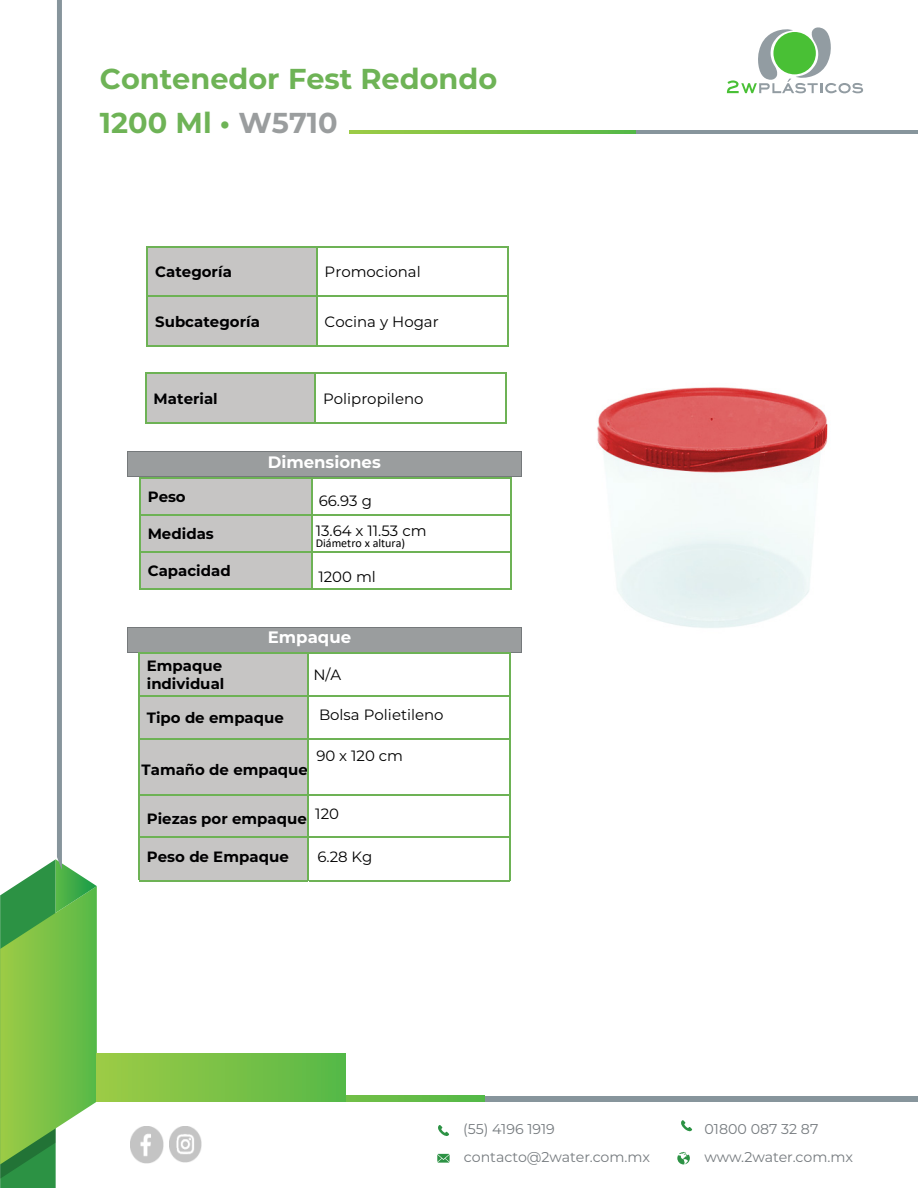
<style>
.page{position:relative;width:918px;height:1188px;background:#fff}
.page>*{position:absolute;margin:0;border:0;box-sizing:border-box;transform-origin:0 0}
.t1{font:700 28.8px/44px "Montserrat";color:#6eb356}
.t2{font:700 16.5px "Montserrat";color:#fff}
.t3{font:700 15px/18.3px "Montserrat";color:#000001}
.t4{font:15px "Montserrat";color:#000001}
.t5{font:14.25px "Montserrat";color:#767b7f}
.t6{font:12px "Calibri";color:#000001}
.s1{color:#9a9d9e}
</style>
<div class="page">
<img style="left:469px;top:295px;width:359px;height:441px">
<svg style="left:0;top:0;width:97px;height:1188px"></svg>
<hr style="left:635px;top:130px;width:283px;height:4px;background:#87959c">
<svg style="left:349px;top:130px;width:286px;height:4px"></svg>
<div style="left:484px;top:1096px;width:434px;height:5px;background:#87959c"></div>
<svg style="left:345px;top:1096px;width:139px;height:5px"></svg>
<div style="left:97px;top:1053px;width:248px;height:48px;background:linear-gradient(to right,#9dcb45,#58b948)"></div>
<svg style="left:437px;top:1154px;width:13px;height:9px"></svg>
<svg style="left:677px;top:1152px;width:13px;height:12px"></svg>
<svg style="left:438px;top:1125px;width:11px;height:11px"></svg>
<svg style="left:681px;top:1120px;width:11px;height:11px"></svg>
<svg style="left:727px;top:27px;width:136px;height:66px"></svg>
<div style="left:773px;top:32px;width:43px;height:42px;background:#49c035;border-radius:50%"></div>
<div style="left:148px;top:247px;width:168px;height:49px;background:#c6c5c4"></div>
<hr style="left:148px;top:246px;width:168px;height:1px;background:#6db255">
<hr style="left:317px;top:246px;width:190px;height:1px;background:#6db255">
<hr style="left:146px;top:247px;width:2px;height:49px;background:#6db255">
<hr style="left:316px;top:247px;width:1px;height:49px;background:#6db255">
<hr style="left:507px;top:247px;width:2px;height:49px;background:#6db255">
<div style="left:148px;top:297px;width:168px;height:49px;background:#c6c5c4"></div>
<hr style="left:148px;top:296px;width:168px;height:1px;background:#6db255">
<hr style="left:317px;top:296px;width:190px;height:1px;background:#6db255">
<hr style="left:146px;top:297px;width:2px;height:49px;background:#6db255">
<hr style="left:148px;top:346px;width:168px;height:1px;background:#6db255">
<hr style="left:316px;top:297px;width:1px;height:49px;background:#6db255">
<hr style="left:317px;top:346px;width:190px;height:1px;background:#6db255">
<hr style="left:507px;top:297px;width:2px;height:49px;background:#6db255">
<div style="left:146px;top:374px;width:168px;height:48px;background:#c6c5c4"></div>
<hr style="left:146px;top:373px;width:168px;height:1px;background:#6db255">
<hr style="left:316px;top:373px;width:190px;height:1px;background:#6db255">
<hr style="left:145px;top:374px;width:1px;height:49px;background:#6db255">
<hr style="left:146px;top:423px;width:168px;height:1px;background:#6db255">
<hr style="left:314px;top:374px;width:2px;height:49px;background:#6db255">
<hr style="left:316px;top:423px;width:190px;height:1px;background:#6db255">
<hr style="left:506px;top:374px;width:1px;height:49px;background:#6db255">
<div style="left:128px;top:452px;width:393px;height:24px;background:#9a9d9e"></div>
<hr style="left:128px;top:451px;width:393px;height:1px;background:#75797b">
<svg style="left:127px;top:451px;width:1px;height:26px"></svg>
<hr style="left:128px;top:476px;width:393px;height:1px;background:#75797b">
<svg style="left:521px;top:451px;width:1px;height:26px"></svg>
<div style="left:140px;top:479px;width:171px;height:36px;background:#c6c5c4"></div>
<hr style="left:140px;top:477px;width:171px;height:2px;background:#6db255">
<hr style="left:312px;top:477px;width:198px;height:2px;background:#6db255">
<hr style="left:139px;top:479px;width:1px;height:36px;background:#6db255">
<hr style="left:311px;top:479px;width:1px;height:36px;background:#6db255">
<hr style="left:510px;top:479px;width:2px;height:36px;background:#6db255">
<div style="left:140px;top:516px;width:171px;height:35px;background:#c6c5c4"></div>
<hr style="left:140px;top:515px;width:171px;height:1px;background:#6db255">
<hr style="left:312px;top:515px;width:198px;height:1px;background:#6db255">
<hr style="left:139px;top:516px;width:1px;height:35px;background:#6db255">
<hr style="left:311px;top:516px;width:1px;height:35px;background:#6db255">
<hr style="left:510px;top:516px;width:2px;height:35px;background:#6db255">
<div style="left:140px;top:552px;width:171px;height:36px;background:#c6c5c4"></div>
<hr style="left:140px;top:551px;width:171px;height:1px;background:#6db255">
<hr style="left:312px;top:551px;width:198px;height:1px;background:#6db255">
<hr style="left:139px;top:552px;width:1px;height:36px;background:#6db255">
<hr style="left:140px;top:588px;width:171px;height:2px;background:#6db255">
<hr style="left:311px;top:552px;width:1px;height:36px;background:#6db255">
<hr style="left:312px;top:588px;width:198px;height:2px;background:#6db255">
<hr style="left:510px;top:552px;width:2px;height:36px;background:#6db255">
<div style="left:128px;top:627px;width:393px;height:25px;background:#9a9d9e"></div>
<hr style="left:128px;top:627px;width:393px;height:1px;background:#75797b">
<svg style="left:127px;top:627px;width:1px;height:26px"></svg>
<hr style="left:128px;top:652px;width:393px;height:1px;background:#75797b">
<svg style="left:521px;top:627px;width:1px;height:26px"></svg>
<div style="left:139px;top:654px;width:169px;height:41px;background:#c6c5c4"></div>
<hr style="left:139px;top:652px;width:169px;height:2px;background:#6db255">
<hr style="left:309px;top:652px;width:201px;height:2px;background:#6db255">
<hr style="left:138px;top:654px;width:1px;height:41px;background:#6db255">
<hr style="left:308px;top:654px;width:1px;height:41px;background:#6db255">
<hr style="left:510px;top:654px;width:1px;height:41px;background:#6db255">
<div style="left:139px;top:696px;width:169px;height:42px;background:#c6c5c4"></div>
<hr style="left:139px;top:695px;width:169px;height:1px;background:#6db255">
<hr style="left:309px;top:695px;width:201px;height:1px;background:#6db255">
<hr style="left:138px;top:696px;width:1px;height:42px;background:#6db255">
<hr style="left:308px;top:696px;width:1px;height:42px;background:#6db255">
<hr style="left:510px;top:696px;width:1px;height:42px;background:#6db255">
<div style="left:139px;top:739px;width:169px;height:55px;background:#c6c5c4"></div>
<hr style="left:139px;top:738px;width:169px;height:1px;background:#6db255">
<hr style="left:309px;top:738px;width:201px;height:1px;background:#6db255">
<hr style="left:138px;top:739px;width:1px;height:55px;background:#6db255">
<hr style="left:308px;top:739px;width:1px;height:55px;background:#6db255">
<hr style="left:510px;top:739px;width:1px;height:55px;background:#6db255">
<div style="left:139px;top:796px;width:169px;height:40px;background:#c6c5c4"></div>
<hr style="left:139px;top:794px;width:169px;height:2px;background:#6db255">
<hr style="left:309px;top:794px;width:201px;height:2px;background:#6db255">
<hr style="left:138px;top:796px;width:1px;height:40px;background:#6db255">
<hr style="left:308px;top:796px;width:1px;height:40px;background:#6db255">
<hr style="left:510px;top:796px;width:1px;height:40px;background:#6db255">
<div style="left:139px;top:838px;width:169px;height:42px;background:#c6c5c4"></div>
<hr style="left:139px;top:836px;width:169px;height:2px;background:#6db255">
<hr style="left:309px;top:836px;width:201px;height:2px;background:#6db255">
<hr style="left:138px;top:838px;width:2px;height:42px;background:#6db255">
<hr style="left:139px;top:881px;width:169px;height:1px;background:#6db255">
<hr style="left:308px;top:838px;width:1px;height:42px;background:#6db255">
<hr style="left:309px;top:881px;width:201px;height:1px;background:#6db255">
<hr style="left:510px;top:838px;width:1px;height:43px;background:#6db255">
<img style="left:131px;top:1127px;width:33px;height:37px">
<img style="left:170px;top:1127px;width:32px;height:36px">
<h1 class="t1" style="left:100px;top:55px;width:399px">Contenedor Fest Redondo<br>1200 Ml • <span class="s1">W5710</span></h1>
<p class="t3" style="left:155px;top:262px;width:78px">Categoría</p>
<p class="t4" style="left:325px;top:261px;width:98px">Promocional</p>
<p class="t3" style="left:155px;top:312px;width:106px">Subcategoría</p>
<p class="t4" style="left:325px;top:311px;width:116px">Cocina y Hogar</p>
<p class="t3" style="left:154px;top:388px;width:66px">Material</p>
<p class="t4" style="left:323px;top:388px;width:102px">Polipropileno</p>
<p class="t2" style="left:268px;top:450px;width:115px">Dimensiones</p>
<p class="t3" style="left:148px;top:487px;width:40px">Peso</p>
<p class="t4" style="left:319px;top:490px;width:55px">66.93 g</p>
<p class="t3" style="left:148px;top:524px;width:68px">Medidas</p>
<p class="t4" style="left:316px;top:521px;width:112px">13.64 x 11.53 cm</p>
<p class="t6" style="left:316px;top:534px;width:91px">Diámetro x altura)</p>
<p class="t3" style="left:148px;top:560px;width:85px">Capacidad</p>
<p class="t4" style="left:318px;top:566px;width:59px">1200 ml</p>
<p class="t2" style="left:268px;top:626px;width:85px">Empaque</p>
<p class="t3" style="left:147px;top:655px;width:79px">Empaque individual</p>
<p class="t4" style="left:313px;top:664px;width:29px">N/A</p>
<p class="t3" style="left:147px;top:707px;width:139px">Tipo de empaque</p>
<p class="t4" style="left:319px;top:704px;width:126px">Bolsa Polietileno</p>
<p class="t3" style="left:142px;top:759px;width:168px">Tamaño de empaque</p>
<p class="t4" style="left:316px;top:745px;width:88px">90 x 120 cm</p>
<p class="t3" style="left:147px;top:809px;width:194px">Piezas por empaque <sup>120</sup></p>
<p class="t3" style="left:147px;top:846px;width:143px">Peso de Empaque</p>
<p class="t4" style="left:317px;top:846px;width:57px">6.28 Kg</p>
<p class="t5" style="left:463px;top:1119px;width:93px">(55) 4196 1919</p>
<p class="t5" style="left:705px;top:1119px;width:115px">01800 087 32 87</p>
<p class="t5" style="left:464px;top:1147px;width:188px">contacto@2water.com.mx</p>
<p class="t5" style="left:704px;top:1147px;width:150px">www.2water.com.mx</p>
</div>
